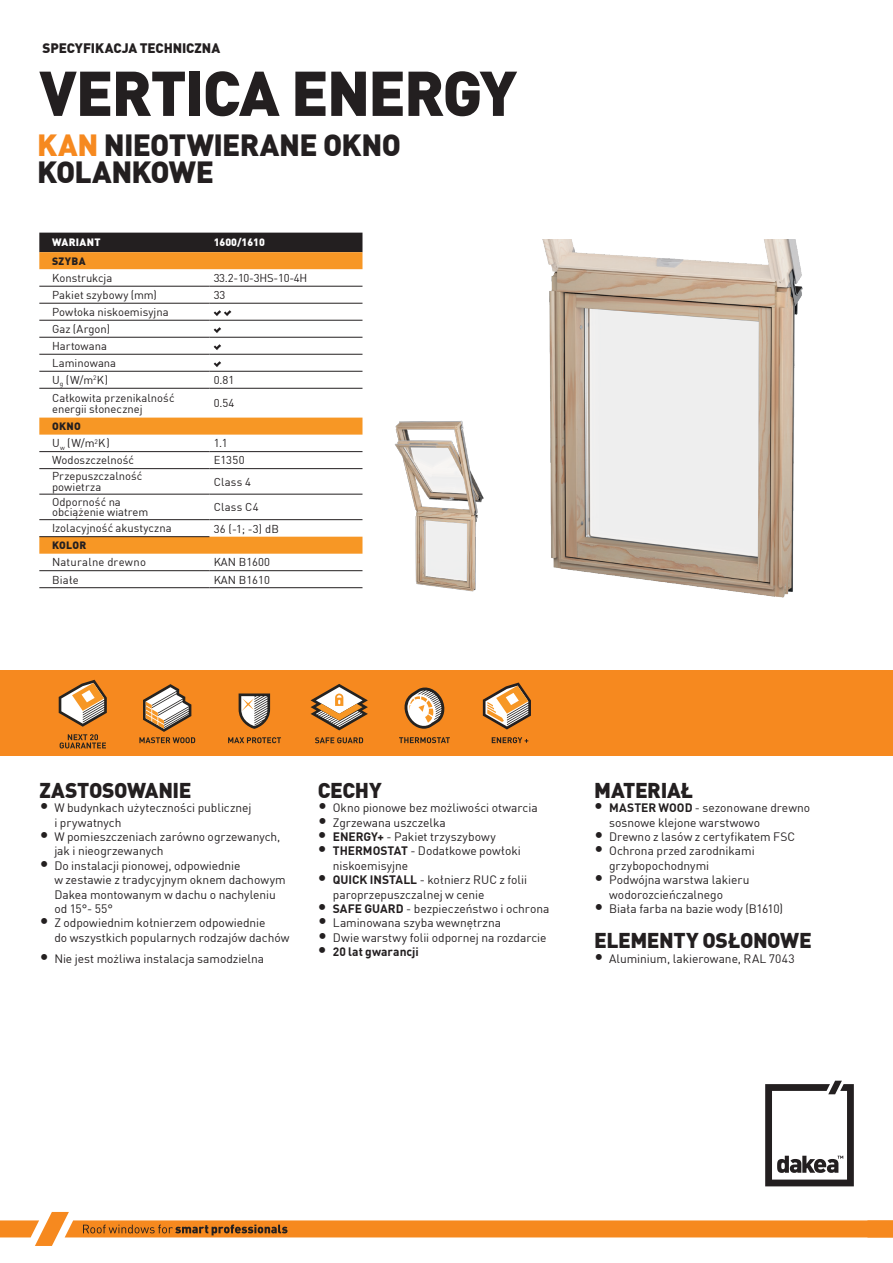
<style>
.page{position:relative;width:893px;height:1263px;background:#fff}
.page>*{position:absolute;margin:0;border:0;box-sizing:border-box;transform-origin:0 0}
.t1{font:900 62.25px "DIN Offc Pro";letter-spacing:-.03em;color:#231f20}
.t2{font:900 30px/27px "DIN Offc Pro";letter-spacing:-.025em;color:#231f20}
.t3{font:900 21px "DIN Offc Pro";letter-spacing:-.02em;color:#231f20}
.t4{font:900 13.5px "DIN Offc Pro";letter-spacing:-.01em;color:#231f20}
.t5{font:12px/14.4px "DIN Offc Pro";color:#231f20}
.t6{font:700 12px "DIN Offc Pro";color:#231f20}
.t7{font:11.25px/10.5px "DIN Offc Pro";color:#231f20}
.t8{font:11.25px "DIN Offc Pro";letter-spacing:-.02em;color:#231f20}
.t9{font:11.25px "DIN Offc Pro";letter-spacing:.02em;color:#231f20}
.t10{font:900 10.5px "DIN Offc Pro";letter-spacing:.02em;color:#231f20}
.Paragraph_Style_1{font:900 10.5px "DIN Offc Pro";color:#fff}
.Paragraph_Style_1-2{font:900 10.5px "DIN Offc Pro";letter-spacing:.03em;color:#fff}
.s1{color:#f6891f}
.s2{font-size:18px}
.s3{font-weight:700;font-size:18px}
.s4{font-weight:700}
</style>
<div class="page">
<svg style="left:765px;top:1081px;width:89px;height:105px"></svg>
<svg style="left:0;top:1212px;width:893px;height:34px"></svg>
<img style="left:542px;top:240px;width:261px;height:358px">
<div style="left:39px;top:233px;width:323px;height:19px;background:#231f20"></div>
<svg style="left:39px;top:252px;width:323px;height:302px"></svg>
<hr style="left:39px;top:451px;width:170px;height:1px;background:#231f20">
<hr style="left:209px;top:451px;width:153px;height:1px;background:#231f20">
<hr style="left:39px;top:468px;width:170px;height:1px;background:#231f20">
<hr style="left:209px;top:468px;width:153px;height:1px;background:#231f20">
<hr style="left:39px;top:494px;width:170px;height:1px;background:#231f20">
<hr style="left:209px;top:494px;width:153px;height:1px;background:#231f20">
<hr style="left:39px;top:519px;width:170px;height:1px;background:#231f20">
<hr style="left:209px;top:519px;width:153px;height:1px;background:#231f20">
<hr style="left:39px;top:536px;width:170px;height:1px;background:#231f20">
<hr style="left:39px;top:570px;width:170px;height:1px;background:#231f20">
<hr style="left:209px;top:570px;width:153px;height:1px;background:#231f20">
<hr style="left:39px;top:587px;width:170px;height:1px;background:#231f20">
<hr style="left:209px;top:587px;width:153px;height:1px;background:#231f20">
<hr style="left:39px;top:286px;width:170px;height:1px;background:#231f20">
<hr style="left:209px;top:286px;width:153px;height:1px;background:#231f20">
<hr style="left:39px;top:303px;width:170px;height:1px;background:#231f20">
<hr style="left:209px;top:303px;width:153px;height:1px;background:#231f20">
<hr style="left:39px;top:320px;width:170px;height:1px;background:#231f20">
<hr style="left:209px;top:320px;width:153px;height:1px;background:#231f20">
<hr style="left:39px;top:337px;width:170px;height:1px;background:#231f20">
<hr style="left:209px;top:337px;width:153px;height:1px;background:#231f20">
<hr style="left:39px;top:354px;width:170px;height:1px;background:#231f20">
<hr style="left:209px;top:354px;width:153px;height:1px;background:#231f20">
<hr style="left:39px;top:371px;width:170px;height:1px;background:#231f20">
<hr style="left:209px;top:371px;width:153px;height:1px;background:#231f20">
<hr style="left:39px;top:388px;width:170px;height:1px;background:#231f20">
<hr style="left:209px;top:388px;width:153px;height:1px;background:#231f20">
<svg style="left:214px;top:310px;width:17px;height:6px"></svg>
<svg style="left:214px;top:327px;width:7px;height:6px"></svg>
<svg style="left:214px;top:344px;width:7px;height:6px"></svg>
<svg style="left:214px;top:361px;width:7px;height:6px"></svg>
<img style="left:394px;top:420px;width:90px;height:172px">
<div style="left:0;top:671px;width:893px;height:85px;background:#f6891f"></div>
<svg style="left:139px;top:684px;width:56px;height:59px"></svg>
<svg style="left:239px;top:693px;width:31px;height:36px"></svg>
<svg style="left:228px;top:737px;width:53px;height:6px"></svg>
<svg style="left:315px;top:737px;width:48px;height:6px"></svg>
<svg style="left:311px;top:684px;width:57px;height:46px"></svg>
<svg style="left:59px;top:680px;width:48px;height:47px"></svg>
<svg style="left:60px;top:734px;width:46px;height:14px"></svg>
<svg style="left:492px;top:737px;width:36px;height:6px"></svg>
<svg style="left:483px;top:682px;width:48px;height:47px"></svg>
<svg style="left:399px;top:737px;width:51px;height:6px"></svg>
<svg style="left:404px;top:687px;width:41px;height:42px"></svg>
<p class="t4" style="left:43px;top:36px;width:179px">SPECYFIKACJA TECHNICZNA</p>
<p class="t1" style="left:39px;top:40px;width:479px">VERTICA ENERGY</p>
<p class="t2" style="left:37px;top:127px;width:365px"><span class="s1">KAN</span> NIEOTWIERANE OKNO<br>KOLANKOWE</p>
<p class="Paragraph_Style_1-2" style="left:52px;top:234px;width:50px">WARIANT</p>
<p class="Paragraph_Style_1" style="left:214px;top:234px;width:53px">1600/1610</p>
<p class="t10" style="left:52px;top:252px;width:35px">SZYBA</p>
<p class="t7" style="left:52px;top:271px;width:62px">Konstrukcja</p>
<p class="t8" style="left:214px;top:269px;width:95px">33.2-10-3HS-10-4H</p>
<p class="t7" style="left:52px;top:289px;width:106px">Pakiet szybowy (mm)</p>
<p class="t7" style="left:214px;top:289px;width:13px">33</p>
<p class="t7" style="left:52px;top:306px;width:118px">Powłoka niskoemisyjna</p>
<p class="t7" style="left:52px;top:323px;width:59px">Gaz (Argon)</p>
<p class="t7" style="left:52px;top:340px;width:57px">Hartowana</p>
<p class="t7" style="left:52px;top:357px;width:66px">Laminowana</p>
<p class="t7" style="left:52px;top:374px;width:58px">U<sub>g</sub> (W/m<sup>2</sup>K)</p>
<p class="t7" style="left:214px;top:374px;width:22px">0.81</p>
<p class="t7" style="left:52px;top:392px;width:124px">Całkowita przenikalność energii słonecznej</p>
<p class="t7" style="left:214px;top:397px;width:22px">0.54</p>
<p class="t10" style="left:52px;top:417px;width:30px">OKNO</p>
<p class="t7" style="left:52px;top:437px;width:59px">U<sub>w</sub> (W/m<sup>2</sup>K)</p>
<p class="t7" style="left:214px;top:437px;width:15px">1.1</p>
<p class="t7" style="left:52px;top:454px;width:84px">Wodoszczelność</p>
<p class="t7" style="left:214px;top:454px;width:32px">E1350</p>
<p class="t7" style="left:52px;top:470px;width:92px">Przepuszczalność</p>
<p class="t7" style="left:52px;top:480px;width:51px">powietrza</p>
<p class="t7" style="left:214px;top:475px;width:39px">Class 4</p>
<p class="t7" style="left:52px;top:495px;width:70px">Odporność na</p>
<p class="t7" style="left:52px;top:506px;width:98px">obciążenie wiatrem</p>
<p class="t7" style="left:214px;top:501px;width:47px">Class C4</p>
<p class="t7" style="left:52px;top:522px;width:121px">Izolacyjność akustyczna</p>
<p class="t7" style="left:214px;top:522px;width:67px">36 (-1; -3) dB</p>
<p class="t10" style="left:52px;top:536px;width:36px">KOLOR</p>
<p class="t9" style="left:52px;top:553px;width:95px">Naturalne drewno</p>
<p class="t7" style="left:214px;top:556px;width:58px">KAN B1600</p>
<p class="t7" style="left:52px;top:573px;width:28px">Białe</p>
<p class="t7" style="left:214px;top:573px;width:58px">KAN B1610</p>
<p class="t3" style="left:39px;top:772px;width:154px">ZASTOSOWANIE</p>
<p class="t5" style="left:54px;top:799px;width:199px;text-indent:-15px"><span class="s2">•</span> W budynkach użyteczności publicznej i prywatnych</p>
<p class="t5" style="left:54px;top:828px;width:228px;text-indent:-15px"><span class="s2">•</span> W pomieszczeniach zarówno ogrzewanych, jak i nieogrzewanych</p>
<p class="t5" style="left:54px;top:857px;width:233px;text-indent:-15px"><span class="s2">•</span> Do instalacji pionowej, odpowiednie<br>w zestawie z tradycyjnym oknem dachowym<br>Dakea montowanym w dachu o nachyleniu od 15°- 55°</p>
<p class="t5" style="left:54px;top:915px;width:237px;text-indent:-15px"><span class="s2">•</span> Z odpowiednim kołnierzem odpowiednie<br>do wszystkich popularnych rodzajów dachów</p>
<p class="t5" style="left:39px;top:950px;width:226px"><span class="s2">•</span> Nie jest możliwa instalacja samodzielna</p>
<p class="t3" style="left:318px;top:772px;width:65px">CECHY</p>
<p class="t5" style="left:318px;top:799px;width:221px"><span class="s2">•</span> Okno pionowe bez możliwości otwarcia</p>
<p class="t5" style="left:318px;top:814px;width:129px"><span class="s2">•</span> Zgrzewana uszczelka</p>
<p class="t5" style="left:318px;top:828px;width:179px"><span class="s3">•</span> <span class="s4">ENERGY+</span> - Pakiet trzyszybowy</p>
<p class="t5" style="left:333px;top:843px;width:189px;text-indent:-15px"><span class="s3">•</span> <span class="s4">THERMOSTAT</span> - Dodatkowe powłoki niskoemisyjne</p>
<p class="t5" style="left:333px;top:871px;width:196px;text-indent:-15px"><span class="s3">•</span> <span class="s4">QUICK INSTALL</span> - kołnierz RUC z folii paroprzepuszczalnej w cenie</p>
<p class="t5" style="left:318px;top:900px;width:233px"><span class="s3">•</span> <span class="s4">SAFE GUARD</span> - bezpieczeństwo i ochrona</p>
<p class="t5" style="left:318px;top:915px;width:185px"><span class="s2">•</span> Laminowana szyba wewnętrzna</p>
<p class="t5" style="left:318px;top:929px;width:230px"><span class="s2">•</span> Dwie warstwy folii odpornej na rozdarcie</p>
<p class="t6" style="left:318px;top:942px;width:102px"><span class="s2">•</span> 20 lat gwarancji</p>
<p class="t3" style="left:594px;top:772px;width:100px">MATERIAŁ</p>
<p class="t5" style="left:609px;top:799px;width:203px;text-indent:-15px"><span class="s3">•</span> <span class="s4">MASTER WOOD</span> - sezonowane drewno sosnowe klejone warstwowo</p>
<p class="t5" style="left:594px;top:828px;width:202px"><span class="s2">•</span> Drewno z lasów z certyfikatem FSC</p>
<p class="t5" style="left:609px;top:843px;width:147px;text-indent:-15px"><span class="s2">•</span> Ochrona przed zarodnikami grzybopochodnymi</p>
<p class="t5" style="left:609px;top:871px;width:142px;text-indent:-15px"><span class="s2">•</span> Podwójna warstwa lakieru wodorozcieńczalnego</p>
<p class="t5" style="left:594px;top:900px;width:190px"><span class="s2">•</span> Biała farba na bazie wody (B1610)</p>
<p class="t3" style="left:594px;top:923px;width:219px">ELEMENTY OSŁONOWE</p>
<p class="t5" style="left:594px;top:950px;width:202px"><span class="s2">•</span> Aluminium, lakierowane, RAL 7043</p>
</div>
